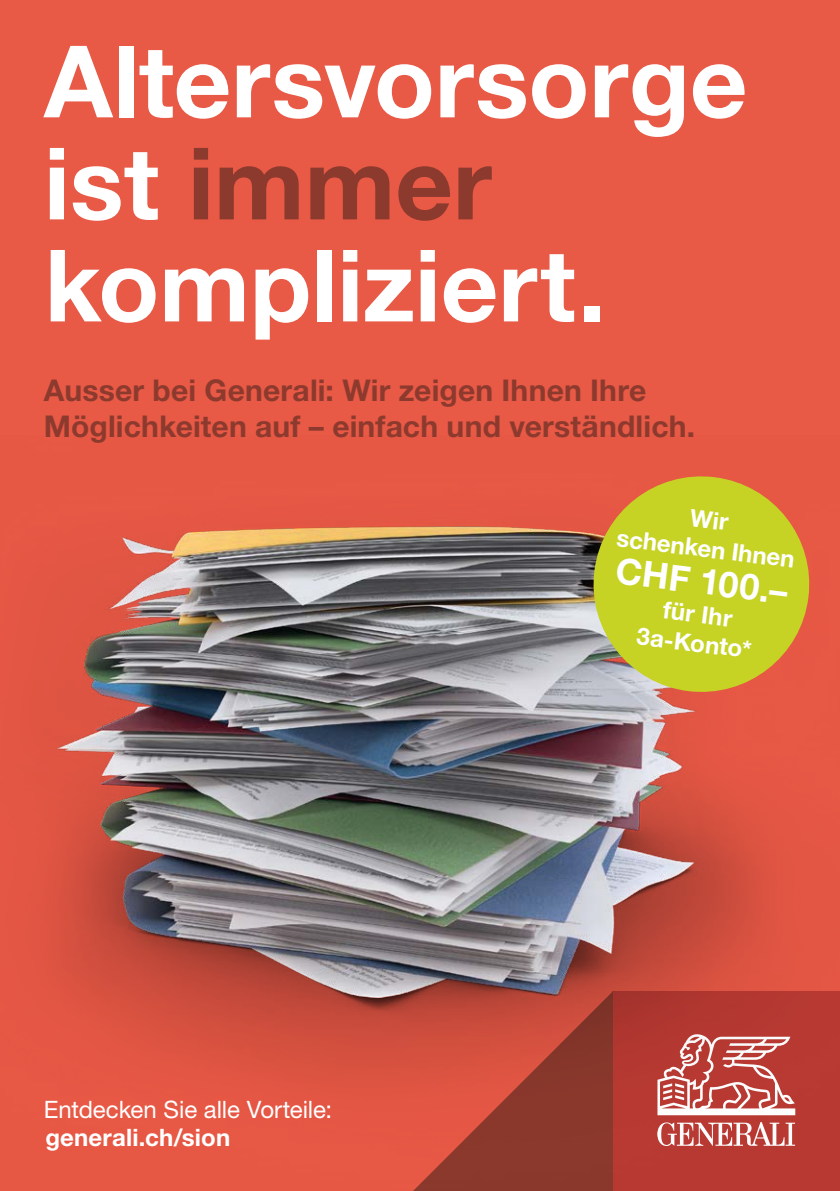
<style>
.page{position:relative;width:840px;height:1191px;background:#fff}
.page>*{position:absolute;margin:0;border:0;box-sizing:border-box;transform-origin:0 0}
.t1{font:700 100px/102px "Helvetica Neue LT Std";color:#fff}
.t2{font:700 36px "Helvetica Neue LT Std";color:#fff}
.t3{font:700 30px/36px "Helvetica Neue LT Std";letter-spacing:.005em;color:#8d3a2e}
.t4{font:700 24px/29px "Helvetica Neue LT Std";letter-spacing:.005em;color:#fff;text-align:center}
.t5{font:24px "Helvetica Neue LT Std";letter-spacing:-.005em;color:#fff}
.s1{color:#8d3a2e}
</style>
<div class="page">
<div style="left:0;top:0;width:839px;height:1191px;background:#e85946"></div>
<img style="left:47px;top:526px;width:792px;height:665px">
<svg style="left:586px;top:476px;width:229px;height:222px;fill:#c6d224"></svg>
<h1 class="t1" style="left:44px;top:28px;width:704px">Altersvorsorge ist <span class="s1">immer </span>kompliziert.</h1>
<p class="t3" style="left:44px;top:372px;width:652px">Ausser bei Generali: Wir zeigen Ihnen Ihre<br>Möglichkeiten auf – einfach und verständlich.</p>
<p class="t5" style="left:44px;top:1094px;width:289px">Entdecken Sie alle Vorteile:</p>
<p class="t4" style="left:45px;top:1122px;width:186px">generali.ch/sion</p>
<p class="t4" style="left:622px;top:494px;width:180px;rotate:7deg">Wir<br>schenken Ihnen</p>
<p class="t2" style="left:618px;top:548px;width:174px;rotate:7deg">CHF 100.–</p>
<p class="t4" style="left:642px;top:592px;width:117px;rotate:7deg">für Ihr<br>3a-Konto*</p>
</div>
